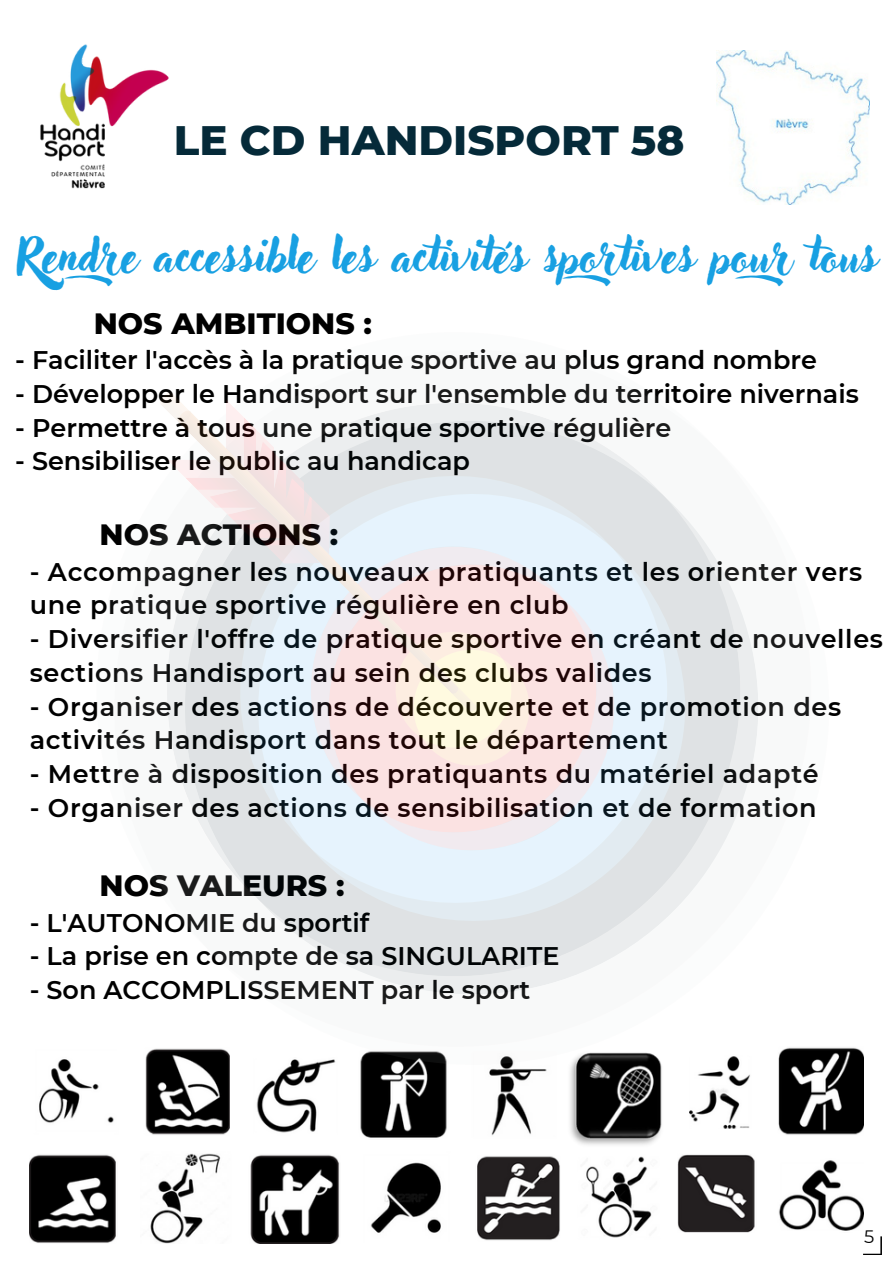
<style>
.page{position:relative;width:894px;height:1264px;background:#fff}
.page>*{position:absolute;margin:0;border:0;box-sizing:border-box;transform-origin:0 0}
.t1{font:47.25px "Adlery Pro Swash";color:#18a0e2}
.t2{font:800 42px "Montserrat";color:#052a39}
.t3{font:800 30px "Montserrat";color:#000}
.t4{font:600 25.5px/33.8px "Montserrat";letter-spacing:.025em;color:#000}
.t5{font:600 25.5px "Montserrat";color:#000}
.t6{font:18px "Montserrat";color:#000}
</style>
<div class="page">
<img style="left:40px;top:44px;width:129px;height:145px">
<img style="left:716px;top:50px;width:153px;height:154px">
<img style="left:30px;top:1047px;width:832px;height:195px">
<svg style="left:863px;top:1236px;width:18px;height:19px"></svg>
<svg style="left:114px;top:403px;width:715px;height:661px"></svg>
<svg style="left:178px;top:411px;width:298px;height:301px;background:#ebeaec"></svg>
<svg style="left:160px;top:393px;width:170px;height:170px"></svg>
<p class="t2" style="left:174px;top:114px;width:512px">LE CD HANDISPORT 58</p>
<p class="t1" style="left:15px;top:233px;width:863px">Rendre accessible les activités sportives pourtous</p>
<h3 class="t3" style="left:94px;top:305px;width:280px">NOS AMBITIONS :</h3>
<p class="t5" style="left:15px;top:344px;width:803px">- Faciliter l'accès à la pratique sportive au plus grand nombre</p>
<p class="t5" style="left:15px;top:378px;width:845px">- Développer le Handisport sur l'ensemble du territoire nivernais</p>
<p class="t5" style="left:15px;top:412px;width:657px">- Permettre à tous une pratique sportive régulière</p>
<p class="t5" style="left:15px;top:446px;width:456px">- Sensibiliser le public au handicap</p>
<p class="t3" style="left:100px;top:516px;width:240px">NOS ACTIONS :</p>
<p class="t4" style="left:30px;top:554px;width:833px">- Accompagner les nouveaux pratiquants et les orienter vers une pratique sportive régulière en club</p>
<p class="t4" style="left:30px;top:622px;width:854px">- Diversifier l'offre de pratique sportive en créant de nouvelles sections Handisport au sein des clubs valides</p>
<p class="t4" style="left:30px;top:689px;width:812px">- Organiser des actions de découverte et de promotion des activités Handisport dans tout le département</p>
<p class="t4" style="left:30px;top:757px;width:790px">- Mettre à disposition des pratiquants du matériel adapté</p>
<p class="t4" style="left:30px;top:791px;width:788px">- Organiser des actions de sensibilisation et de formation</p>
<p class="t3" style="left:100px;top:867px;width:246px">NOS VALEURS :</p>
<p class="t5" style="left:30px;top:907px;width:341px">- L'AUTONOMIE du sportif</p>
<p class="t5" style="left:30px;top:940px;width:531px">- La prise en compte de sa SINGULARITE</p>
<p class="t5" style="left:30px;top:974px;width:502px">- Son ACCOMPLISSEMENT par le sport</p>
<p class="t6" style="left:863px;top:1225px;width:12px">5</p>
</div>
